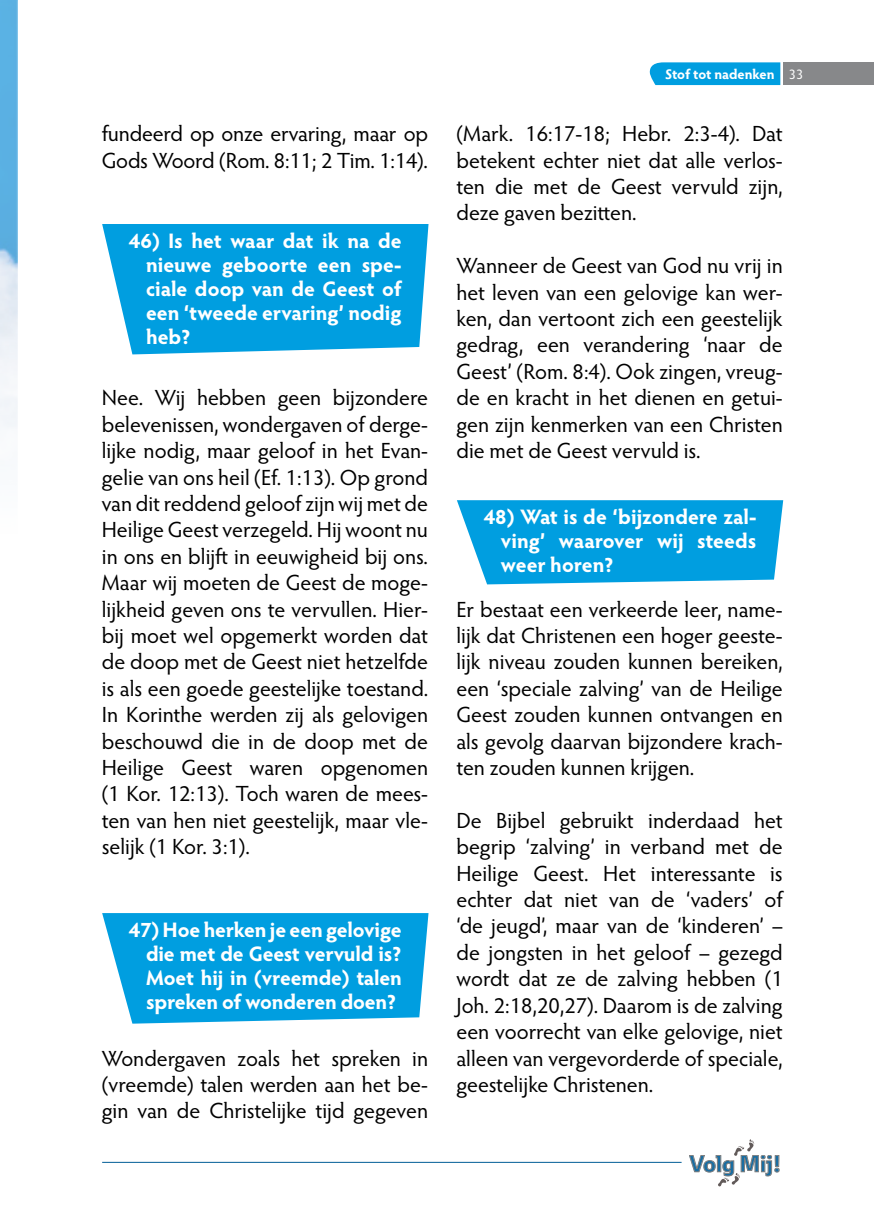
<style>
.page{position:relative;width:874px;height:1225px;background:#fff}
.page>*{position:absolute;margin:0;border:0;box-sizing:border-box;transform-origin:0 0}
.t1{font:700 22.8px "Ebony";color:#005d97}
.t2{font:22px/26.4px "Hypatia Sans Pro";letter-spacing:-.005em;color:#000;text-align:justify}
.t3{font:700 21px/24px "Hypatia Sans Pro";letter-spacing:-.005em;color:#fff;text-align:justify}
.t4{font:700 14px "Hypatia Sans Pro";letter-spacing:-.005em;color:#fff}
.t5{font:14px "Hypatia Sans Pro";color:#fff}
</style>
<div class="page">
<hr style="left:102px;top:1162px;width:579px;height:1px;background:#005d97">
<div style="left:782px;top:62px;width:91px;height:23px;background:#87888a"></div>
<svg style="left:689px;top:1139px;width:90px;height:47px"></svg>
<img style="left:0;top:0;width:17px;height:428px">
<div style="left:649px;top:62px;width:131px;height:23px;background:#009ee0"></div>
<svg style="left:102px;top:913px;width:326px;height:110px;background:#14a5e2"></svg>
<svg style="left:102px;top:224px;width:326px;height:130px;background:#15a5e2"></svg>
<svg style="left:457px;top:500px;width:325px;height:84px;background:#14a5e2"></svg>
<p class="t2" style="left:102px;top:120px;width:327px">fundeerd op onze ervaring, maar op<br>Gods Woord (Rom. 8:11; 2 Tim. 1:14).</p>
<p class="t3" style="left:146px;top:228px;width:257px;text-indent:-17px">46) Is het waar dat ik na de nieuwe geboorte een spe&shy;ciale doop van de Geest of een ‘tweede ervaring’ nodig heb?</p>
<p class="t2" style="left:102px;top:384px;width:328px">Nee. Wij hebben geen bijzondere belevenissen, wondergaven of derge&shy;lijke nodig, maar geloof in het Evan&shy;gelie van ons heil (Ef. 1:13). Op grond van dit reddend geloof zijn wij met de Heilige Geest verzegeld. Hij woont nu in ons en blijft in eeuwigheid bij ons.<br>Maar wij moeten de Geest de moge&shy;lijkheid geven ons te vervullen. Hier&shy;bij moet wel opgemerkt worden dat de doop met de Geest niet hetzelfde is als een goede geestelijke toestand.<br>In Korinthe werden zij als gelovigen beschouwd die in de doop met de Heilige Geest waren opgenomen (1 Kor. 12:13). Toch waren de mees&shy;ten van hen niet geestelijk, maar vle&shy;selijk (1 Kor. 3:1).</p>
<p class="t3" style="left:146px;top:916px;width:257px;text-indent:-17px">47) Hoe herken je een gelovige die met de Geest vervuld is?<br>Moet hij in (vreemde) talen spreken of wonderen doen?</p>
<p class="t2" style="left:102px;top:1044px;width:327px">Wondergaven zoals het spreken in (vreemde) talen werden aan het be&shy;gin van de Christelijke tijd gegeven</p>
<p class="t4" style="left:664px;top:64px;width:111px">Stof tot nadenken</p>
<p class="t5" style="left:788px;top:65px;width:16px">33</p>
<p class="t2" style="left:456px;top:120px;width:327px">(Mark. 16:17-18; Hebr. 2:3-4). Dat betekent echter niet dat alle verlos&shy;ten die met de Geest vervuld zijn, deze gaven bezitten.</p>
<p class="t2" style="left:456px;top:252px;width:328px">Wanneer de Geest van God nu vrij in het leven van een gelovige kan wer&shy;ken, dan vertoont zich een geestelijk gedrag, een verandering ‘naar de Geest’ (Rom. 8:4). Ook zingen, vreug&shy;de en kracht in het dienen en getui&shy;gen zijn kenmerken van een Christen die met de Geest vervuld is.</p>
<p class="t3" style="left:500px;top:504px;width:257px;text-indent:-17px">48) Wat is de ‘bijzondere zal&shy;ving’ waarover wij steeds weer horen?</p>
<p class="t2" style="left:456px;top:595px;width:328px">Er bestaat een verkeerde leer, name&shy;lijk dat Christenen een hoger geeste&shy;lijk niveau zouden kunnen bereiken, een ‘speciale zalving’ van de Heilige Geest zouden kunnen ontvangen en als gevolg daarvan bijzondere krach&shy;ten zouden kunnen krijgen.</p>
<p class="t2" style="left:456px;top:806px;width:328px">De Bijbel gebruikt inderdaad het begrip ‘zalving’ in verband met de Heilige Geest. Het interessante is echter dat niet van de ‘vaders’ of ‘de jeugd’, maar van de ‘kinderen’ – de jongsten in het geloof – gezegd wordt dat ze de zalving hebben (1<br>Joh. 2:18,20,27). Daarom is de zalving een voorrecht van elke gelovige, niet alleen van vergevorderde of speciale, geestelijke Christenen.</p>
<p class="t1" style="left:689px;top:1148px;width:93px">Volg Mij!</p>
</div>
